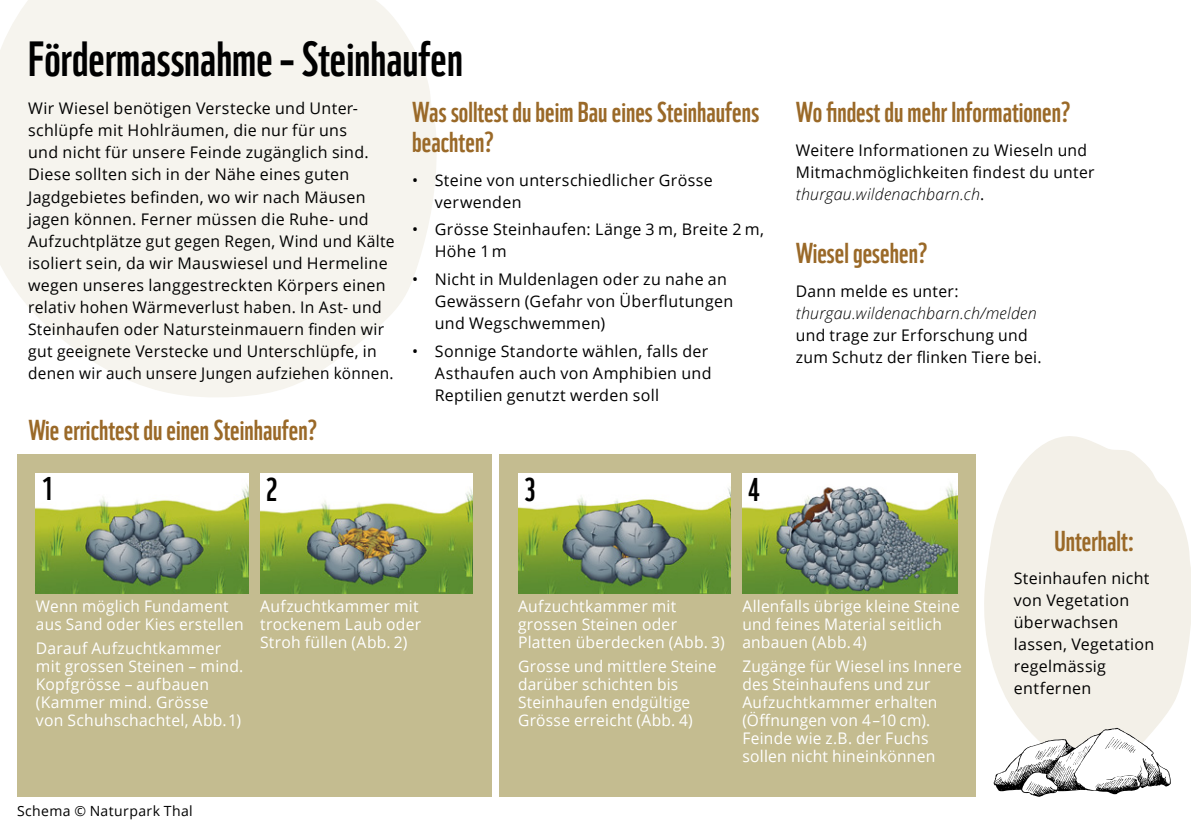
<style>
.page{position:relative;width:1191px;height:840px;background:#fff}
.page>*{position:absolute;margin:0;border:0;box-sizing:border-box;transform-origin:0 0}
.t1{font:48px "WWF";color:#000}
.t2{font:32px "WWF";color:#000}
.t3{font:28px/30px "WWF";color:#9a6928}
.t4{font:16px/22px "Open Sans";letter-spacing:.02em;color:#000}
.t5{font:16px/18px "Open Sans";letter-spacing:.015em;color:#fff}
.t6{font:16px/18px "Open Sans";letter-spacing:.015em;color:#fff;scale:.96 1}
.t7{font:italic 300 16px "Open Sans";letter-spacing:.015em;color:#000}
.t8{font:14px "Open Sans";letter-spacing:.025em;color:#000}
.s1{font-weight:300;font-style:italic}
</style>
<div class="page">
<div style="left:17px;top:454px;width:474px;height:342px;background:#c4bc90"></div>
<div style="left:499px;top:454px;width:477px;height:342px;background:#c4bc90"></div>
<svg style="left:0;top:0;width:437px;height:397px;background:#f7f5f0"></svg>
<svg style="left:984px;top:436px;width:207px;height:291px;fill:#f3f0e8"></svg>
<svg style="left:993px;top:727px;width:178px;height:69px"></svg>
<img style="left:36px;top:473px;width:212px;height:119px">
<img style="left:260px;top:473px;width:212px;height:119px">
<img style="left:518px;top:473px;width:212px;height:119px">
<img style="left:742px;top:473px;width:215px;height:119px">
<h1 class="t1" style="left:28px;top:21px;width:436px">Fördermassnahme – Steinhaufen</h1>
<h3 class="t3" style="left:412px;top:94px;width:349px">Was solltest du beim Bau eines Steinhaufens beachten?</h3>
<p class="t4" style="left:435px;top:168px;width:279px;text-indent:-23px">• Steine von unterschiedlicher Grösse verwenden</p>
<p class="t4" style="left:435px;top:218px;width:331px;text-indent:-23px">• Grösse Steinhaufen: Länge 3 m, Breite 2 m,<br>Höhe 1 m</p>
<p class="t4" style="left:435px;top:268px;width:300px;text-indent:-23px">• Nicht in Muldenlagen oder zu nahe an<br>Gewässern (Gefahr von Überflutungen und Wegschwemmen)</p>
<p class="t4" style="left:435px;top:339px;width:278px;text-indent:-23px">• Sonnige Standorte wählen, falls der<br>Asthaufen auch von Amphibien und<br>Reptilien genutzt werden soll</p>
<p class="t4" style="left:28px;top:97px;width:368px">Wir Wiesel benötigen Verstecke und Unter&shy;schlüpfe mit Hohlräumen, die nur für uns<br>und nicht für unsere Feinde zugänglich sind.<br>Diese sollten sich in der Nähe eines guten Jagdgebietes befinden, wo wir nach Mäusen jagen können. Ferner müssen die Ruhe- und Aufzuchtplätze gut gegen Regen, Wind und Kälte isoliert sein, da wir Mauswiesel und Hermeline wegen unseres langgestreckten Körpers einen relativ hohen Wärmeverlust haben. In Ast- und Steinhaufen oder Natursteinmauern finden wir gut geeignete Verstecke und Unterschlüpfe, in denen wir auch unsere Jungen aufziehen können.</p>
<h3 class="t3" style="left:28px;top:412px;width:290px">Wie errichtest du einen Steinhaufen?</h3>
<h2 class="t2" style="left:42px;top:463px;width:13px">1</h2>
<h2 class="t2" style="left:266px;top:464px;width:13px">2</h2>
<h2 class="t2" style="left:524px;top:464px;width:13px">3</h2>
<h2 class="t2" style="left:748px;top:464px;width:13px">4</h2>
<h3 class="t3" style="left:796px;top:94px;width:276px">Wo findest du mehr Informationen?</h3>
<p class="t4" style="left:796px;top:138px;width:300px">Weitere Informationen zu Wieseln und<br>Mitmachmöglichkeiten findest du unter <span class="s1">thurgau.wildenachbarn.ch</span>.</p>
<h3 class="t3" style="left:796px;top:235px;width:133px">Wiesel gesehen?</h3>
<p class="t4" style="left:796px;top:279px;width:164px">Dann melde es unter:</p>
<p class="t7" style="left:796px;top:301px;width:242px">thurgau.wildenachbarn.ch/melden</p>
<p class="t4" style="left:796px;top:323px;width:247px">und trage zur Erforschung und zum Schutz der flinken Tiere bei.</p>
<p class="t6" style="left:36px;top:596px;width:218px">Wenn möglich Fundament aus Sand oder Kies erstellen</p>
<p class="t5" style="left:36px;top:638px;width:209px">Darauf Aufzuchtkammer mit grossen Steinen – mind.<br>Kopfgrösse – aufbauen (Kammer mind. Grösse<br>von Schuhschachtel, Abb. 1)</p>
<p class="t5" style="left:260px;top:596px;width:163px">Aufzuchtkammer mit trockenem Laub oder<br>Stroh füllen (Abb. 2)</p>
<p class="t8" style="left:17px;top:800px;width:177px">Schema © Naturpark Thal</p>
<p class="t5" style="left:518px;top:596px;width:208px">Aufzuchtkammer mit grossen Steinen oder<br>Platten überdecken (Abb. 3)</p>
<p class="t5" style="left:518px;top:656px;width:200px">Grosse und mittlere Steine darüber schichten bis<br>Steinhaufen endgültige<br>Grösse erreicht (Abb. 4)</p>
<p class="t5" style="left:742px;top:596px;width:219px">Allenfalls übrige kleine Steine und feines Material seitlich anbauen (Abb. 4)</p>
<p class="t5" style="left:742px;top:656px;width:221px">Zugänge für Wiesel ins Innere des Steinhaufens und zur<br>Aufzuchtkammer erhalten (Öffnungen von 4–10 cm).<br>Feinde wie z.B. der Fuchs sollen nicht hineinkönnen</p>
<h3 class="t3" style="left:1054px;top:522px;width:82px">Unterhalt:</h3>
<p class="t4" style="left:1013px;top:566px;width:142px">Steinhaufen nicht von Vegetation überwachsen lassen, Vegetation regelmässig entfernen</p>
</div>
